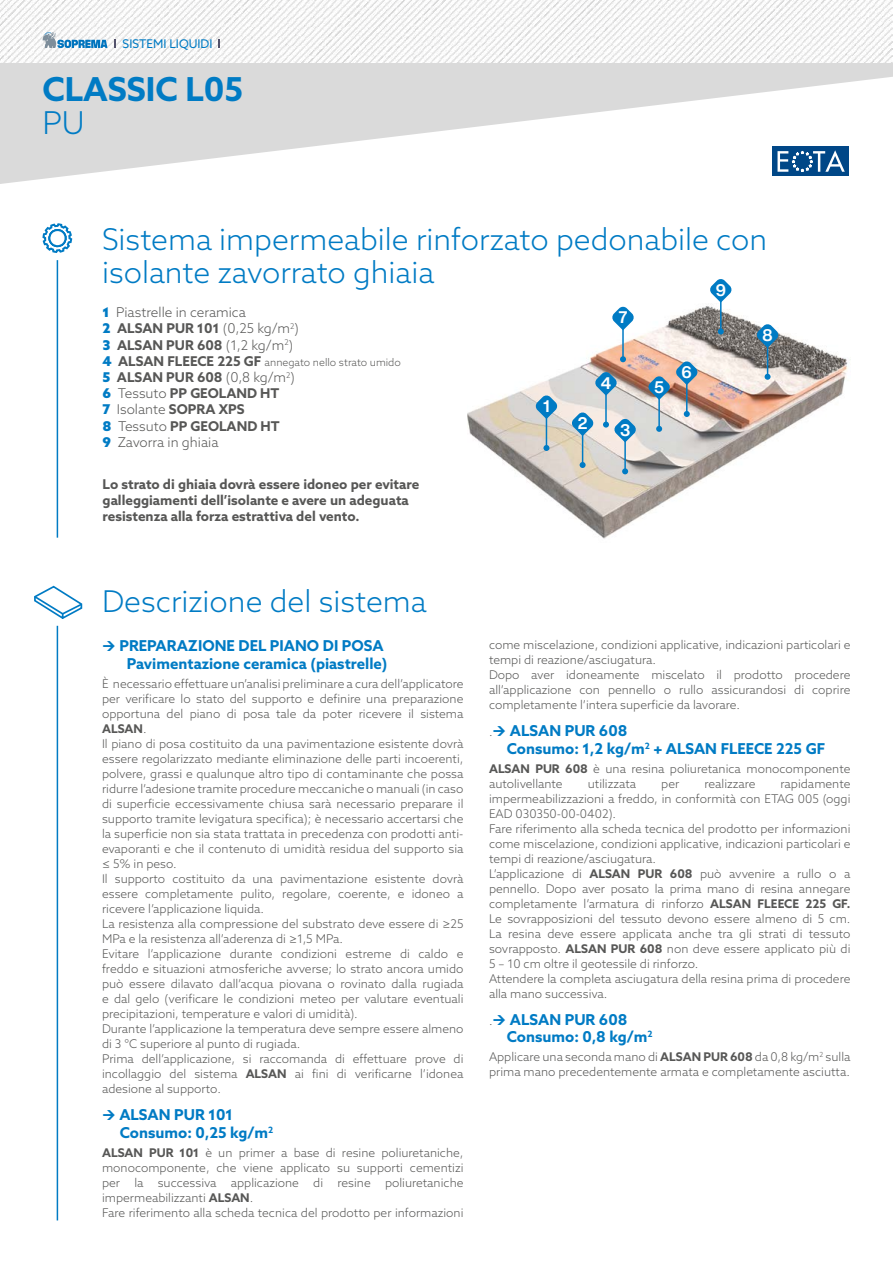
<style>
.page{position:relative;width:893px;height:1263px;background:#fff}
.page>*{position:absolute;margin:0;border:0;box-sizing:border-box;transform-origin:0 0}
.t1{font:700 33px "Azo Sans";color:#007bc4}
.t2{font:300 31.5px "Azo Sans";color:#007bc4}
.t3{font:300 30px/33px "Azo Sans";color:#007bc4}
.t4{font:700 16.5px "Helvetica Now Display";color:#fff}
.t5{font:700 15px/17.5px "Azo Sans";color:#007bc4}
.t6{font:300 13.5px/16.2px "Azo Sans";color:#575756}
.t7{font:700 13.5px/16.2px "Azo Sans";color:#575756}
.t8{font:300 12px/15px "Azo Sans";color:#575756}
.t9{font:12px "Azo Sans";color:#007bc4}
.t10{font:300 10.5px "Azo Sans";color:#575756}
.s1{font-weight:900;color:#007bc4}
.s2{font-weight:700}
.s3{font-weight:900;font-size:13.5px;color:#007bc4}
.s4{font-weight:700;font-size:13.5px}
.s5{font-weight:300;font-size:12px;color:#575756}
</style>
<div class="page">
<img style="left:468px;top:303px;width:380px;height:236px">
<hr style="left:57px;top:260px;width:1px;height:278px;background:#007bc4">
<svg style="left:42px;top:223px;width:31px;height:30px"></svg>
<hr style="left:624px;top:437px;width:2px;height:34px;background:#007bc4">
<svg style="left:622px;top:468px;width:6px;height:6px"></svg>
<svg style="left:571px;top:412px;width:23px;height:24px"></svg>
<hr style="left:582px;top:431px;width:1px;height:34px;background:#007bc4">
<svg style="left:580px;top:462px;width:6px;height:6px"></svg>
<svg style="left:535px;top:395px;width:23px;height:24px"></svg>
<hr style="left:546px;top:414px;width:1px;height:34px;background:#007bc4">
<svg style="left:543px;top:445px;width:6px;height:6px"></svg>
<svg style="left:595px;top:372px;width:22px;height:24px"></svg>
<hr style="left:605px;top:390px;width:2px;height:35px;background:#007bc4">
<svg style="left:603px;top:418px;width:33px;height:24px"></svg>
<svg style="left:648px;top:376px;width:22px;height:24px"></svg>
<hr style="left:658px;top:394px;width:2px;height:35px;background:#007bc4">
<svg style="left:656px;top:426px;width:6px;height:6px"></svg>
<svg style="left:34px;top:585px;width:49px;height:34px"></svg>
<hr style="left:57px;top:626px;width:1px;height:594px;background:#007bc4">
<svg style="left:0;top:63px;width:893px;height:121px;fill:#dadada"></svg>
<img style="left:0;top:0;width:893px;height:63px">
<svg style="left:43px;top:32px;width:64px;height:16px"></svg>
<div style="left:773px;top:147px;width:76px;height:29px;background:#004787"></div>
<svg style="left:777px;top:150px;width:68px;height:22px"></svg>
<svg style="left:676px;top:361px;width:22px;height:24px"></svg>
<hr style="left:686px;top:380px;width:1px;height:34px;background:#007bc4">
<svg style="left:684px;top:411px;width:6px;height:6px"></svg>
<svg style="left:612px;top:306px;width:22px;height:24px"></svg>
<hr style="left:622px;top:325px;width:2px;height:34px;background:#007bc4">
<svg style="left:620px;top:356px;width:6px;height:6px"></svg>
<svg style="left:756px;top:324px;width:23px;height:24px"></svg>
<hr style="left:767px;top:342px;width:1px;height:35px;background:#007bc4">
<svg style="left:765px;top:374px;width:6px;height:6px"></svg>
<svg style="left:710px;top:279px;width:22px;height:24px"></svg>
<hr style="left:720px;top:297px;width:1px;height:34px;background:#007bc4">
<svg style="left:718px;top:328px;width:6px;height:6px"></svg>
<p class="t9" style="left:123px;top:36px;width:91px">SISTEMI LIQUIDI</p>
<h1 class="t1" style="left:42px;top:68px;width:202px">CLASSIC L05</h1>
<h2 class="t2" style="left:42px;top:103px;width:44px">PU</h2>
<h3 class="t3" style="left:102px;top:222px;width:667px">Sistema impermeabile rinforzato pedonabile con isolante zavorrato ghiaia</h3>
<h3 class="t4" style="left:716px;top:279px;width:12px">9</h3>
<p class="t6" style="left:103px;top:304px;width:198px"><span class="s1">1</span> Piastrelle in ceramica<br><span class="s1">2</span> <span class="s2">ALSAN PUR 101</span> (0,25 kg/m<sup>2</sup>)<br><span class="s1">3</span> <span class="s2">ALSAN PUR 608</span> (1,2 kg/m<sup>2</sup>)</p>
<p class="t10" style="left:103px;top:355px;width:300px"><span class="s3">4</span> <span class="s4">ALSAN FLEECE 225 GF</span> annegato nello strato umido</p>
<p class="t6" style="left:103px;top:369px;width:194px"><span class="s1">5</span> <span class="s2">ALSAN PUR 608</span> (0,8 kg/m<sup>2</sup>)<br><span class="s1">6</span> Tessuto <span class="s2">PP GEOLAND HT<br></span><span class="s1">7</span> Isolante <span class="s2">SOPRA XPS<br></span><span class="s1">8</span> Tessuto <span class="s2">PP GEOLAND HT<br></span><span class="s1">9</span> Zavorra in ghiaia</p>
<p class="t7" style="left:103px;top:475px;width:318px">Lo strato di ghiaia dovrà essere idoneo per evitare galleggiamenti dell’isolante e avere un adeguata resistenza alla forza estrattiva del vento.</p>
<h3 class="t4" style="left:543px;top:395px;width:8px">1</h3>
<h3 class="t4" style="left:619px;top:306px;width:10px">7</h3>
<h3 class="t4" style="left:578px;top:412px;width:11px">2</h3>
<h3 class="t4" style="left:601px;top:372px;width:12px">4</h3>
<h3 class="t4" style="left:654px;top:376px;width:11px">5</h3>
<h3 class="t4" style="left:620px;top:418px;width:12px">3</h3>
<h3 class="t4" style="left:682px;top:361px;width:12px">6</h3>
<h3 class="t4" style="left:762px;top:324px;width:12px">8</h3>
<h3 class="t3" style="left:102px;top:585px;width:326px">Descrizione del sistema</h3>
<p class="t5" style="left:119px;top:637px;width:270px;text-align:center">PREPARAZIONE DEL PIANO DI POSA<br>Pavimentazione ceramica (piastrelle)</p>
<p class="t8" style="left:102px;top:676px;width:363px">È necessario effettuare un’analisi preliminare a cura dell’applicatore per verificare lo stato del supporto e definire una preparazione opportuna del piano di posa tale da poter ricevere il sistema <span class="s2">ALSAN</span>.<br>Il piano di posa costituito da una pavimentazione esistente dovrà essere regolarizzato mediante eliminazione delle parti incoerenti, polvere, grassi e qualunque altro tipo di contaminante che possa ridurre l’adesione tramite procedure meccaniche o manuali (in caso di superficie eccessivamente chiusa sarà necessario preparare il supporto tramite levigatura specifica); è necessario accertarsi che la superficie non sia stata trattata in precedenza con prodotti anti&shy;evaporanti e che il contenuto di umidità residua del supporto sia ≤ 5% in peso.<br>Il supporto costituito da una pavimentazione esistente dovrà essere completamente pulito, regolare, coerente, e idoneo a ricevere l’applicazione liquida.<br>La resistenza alla compressione del substrato deve essere di ≥25<br>MPa e la resistenza all’aderenza di ≥1,5 MPa.<br>Evitare l’applicazione durante condizioni estreme di caldo e freddo e situazioni atmosferiche avverse; lo strato ancora umido può essere dilavato dall’acqua piovana o rovinato dalla rugiada e dal gelo (verificare le condizioni meteo per valutare eventuali precipitazioni, temperature e valori di umidità).<br>Durante l’applicazione la temperatura deve sempre essere almeno di 3 °C superiore al punto di rugiada.<br>Prima dell’applicazione, si raccomanda di effettuare prove di incollaggio del sistema <span class="s2">ALSAN</span> ai fini di verificarne l’idonea adesione al supporto.</p>
<p class="t5" style="left:119px;top:1105px;width:155px">ALSAN PUR 101<br>Consumo: 0,25 kg/m<sup>2</sup></p>
<p class="t8" style="left:102px;top:1144px;width:363px"><span class="s2">ALSAN PUR 101</span> è un primer a base di resine poliuretaniche, monocomponente, che viene applicato su supporti cementizi per la successiva applicazione di resine poliuretaniche impermeabilizzanti <span class="s2">ALSAN</span>.<br>Fare riferimento alla scheda tecnica del prodotto per informazioni</p>
<p class="t8" style="left:489px;top:637px;width:363px">come miscelazione, condizioni applicative, indicazioni particolari e tempi di reazione/asciugatura.<br>Dopo aver idoneamente miscelato il prodotto procedere all’applicazione con pennello o rullo assicurandosi di coprire completamente l’intera superficie da lavorare.</p>
<p class="t5" style="left:507px;top:722px;width:320px;text-indent:-18px"><span class="s5">.</span> ALSAN PUR 608<br>Consumo: 1,2 kg/m<sup>2</sup> + ALSAN FLEECE 225 GF</p>
<p class="t8" style="left:489px;top:761px;width:363px"><span class="s2">ALSAN PUR 608</span> è una resina poliuretanica monocomponente autolivellante</p>
<p class="t8" style="left:489px;top:776px;width:363px;text-indent:292px">rapidamente impermeabilizzazioni a freddo, in conformità con ETAG 005 (oggi EAD 030350-00-0402).<br>Fare riferimento alla scheda tecnica del prodotto per informazioni come miscelazione, condizioni applicative, indicazioni particolari e tempi di reazione/asciugatura.<br>L’applicazione di <span class="s2">ALSAN PUR 608</span> può avvenire a rullo o a pennello. Dopo aver posato la prima mano di resina annegare completamente l’armatura di rinforzo <span class="s2">ALSAN FLEECE 225 GF.<br></span>Le sovrapposizioni del tessuto devono essere almeno di 5 cm.<br>La resina deve essere applicata anche tra gli strati di tessuto sovrapposto. <span class="s2">ALSAN PUR 608</span> non deve essere applicato più di 5 – 10 cm oltre il geotessile di rinforzo.<br>Attendere la completa asciugatura della resina prima di procedere alla mano successiva.</p>
<p class="t5" style="left:507px;top:1010px;width:147px;text-indent:-18px"><span class="s5">.</span> ALSAN PUR 608<br>Consumo: 0,8 kg/m<sup>2</sup></p>
<p class="t8" style="left:489px;top:1049px;width:363px">Applicare una seconda mano di <span class="s2">ALSAN PUR 608</span> da 0,8 kg/m<sup>2</sup> sulla prima mano precedentemente armata e completamente asciutta.</p>
<p class="t8" style="left:588px;top:776px;width:50px">utilizzata</p>
<p class="t8" style="left:661px;top:776px;width:20px">per</p>
<p class="t8" style="left:704px;top:776px;width:53px">realizzare</p>
</div>
